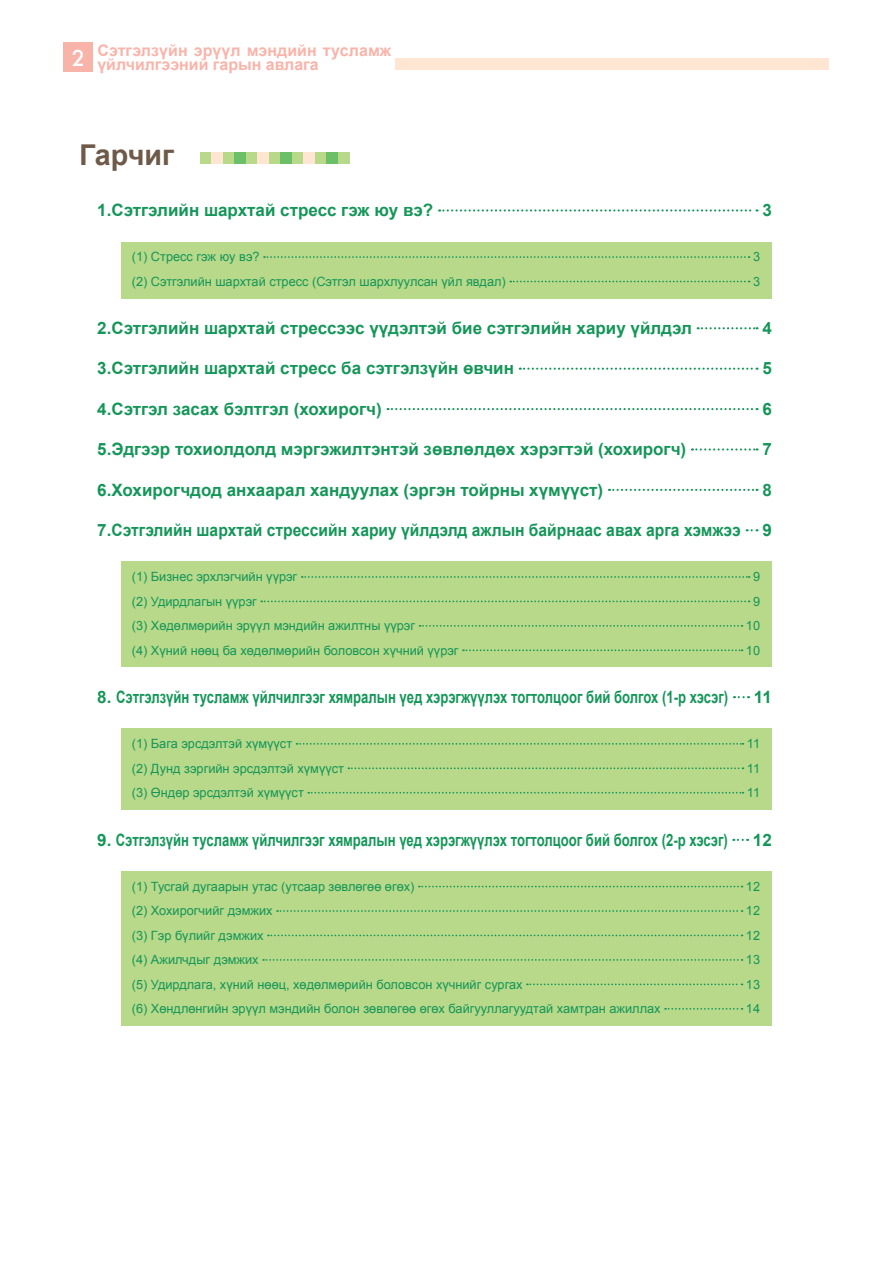
<style>
.page{position:relative;width:893px;height:1263px;background:#fff}
.page>*{position:absolute;margin:0;border:0;box-sizing:border-box;transform-origin:0 0}
.t1{font:700 28.65px "Arial";color:#6f5a4a}
.t2{font:700 16.95px "Arial";color:#159659}
.t3{font:700 15.9px/13.8px "Arial";color:#f9b4aa}
.t4{font:12.75px "Arial";color:#159659}
.s1{font-family:"Futura";font-weight:500;font-size:21.3px;color:#fff}
</style>
<div class="page">
<div style="left:64px;top:43px;width:29px;height:29px;background:#f9b4aa"></div>
<div style="left:395px;top:58px;width:434px;height:12px;background:#fee6d3"></div>
<div style="left:200px;top:152px;width:12px;height:12px;background:#b8d989"></div>
<div style="left:212px;top:152px;width:11px;height:12px;background:#fee6d3"></div>
<div style="left:223px;top:152px;width:11px;height:12px;background:#b8d989"></div>
<div style="left:234px;top:152px;width:12px;height:12px;background:#6bc067"></div>
<div style="left:246px;top:152px;width:11px;height:12px;background:#b8d989"></div>
<div style="left:257px;top:152px;width:12px;height:12px;background:#fee6d3"></div>
<div style="left:269px;top:152px;width:11px;height:12px;background:#b8d989"></div>
<div style="left:280px;top:152px;width:12px;height:12px;background:#6bc067"></div>
<div style="left:292px;top:152px;width:11px;height:12px;background:#b8d989"></div>
<div style="left:303px;top:152px;width:12px;height:12px;background:#fee6d3"></div>
<div style="left:315px;top:152px;width:11px;height:12px;background:#b8d989"></div>
<div style="left:326px;top:152px;width:12px;height:12px;background:#6bc067"></div>
<div style="left:338px;top:152px;width:11px;height:12px;background:#b8d989"></div>
<svg style="left:439px;top:209px;width:318px;height:3px"></svg>
<svg style="left:698px;top:327px;width:59px;height:2px"></svg>
<svg style="left:520px;top:368px;width:237px;height:2px"></svg>
<svg style="left:388px;top:408px;width:369px;height:2px"></svg>
<svg style="left:692px;top:448px;width:65px;height:2px"></svg>
<svg style="left:609px;top:489px;width:148px;height:2px"></svg>
<svg style="left:747px;top:529px;width:10px;height:2px"></svg>
<svg style="left:734px;top:696px;width:15px;height:2px"></svg>
<svg style="left:733px;top:839px;width:15px;height:2px"></svg>
<div style="left:122px;top:242px;width:650px;height:56px;background:#b8d989"></div>
<svg style="left:264px;top:256px;width:486px;height:2px"></svg>
<svg style="left:510px;top:281px;width:240px;height:1px"></svg>
<div style="left:122px;top:562px;width:650px;height:105px;background:#b8d989"></div>
<svg style="left:302px;top:576px;width:448px;height:2px"></svg>
<svg style="left:261px;top:600px;width:489px;height:2px"></svg>
<svg style="left:419px;top:625px;width:323px;height:2px"></svg>
<svg style="left:463px;top:649px;width:279px;height:2px"></svg>
<div style="left:122px;top:729px;width:650px;height:81px;background:#b8d989"></div>
<svg style="left:297px;top:743px;width:446px;height:2px"></svg>
<svg style="left:348px;top:767px;width:395px;height:2px"></svg>
<svg style="left:308px;top:792px;width:435px;height:1px"></svg>
<div style="left:122px;top:871px;width:650px;height:154px;background:#b8d989"></div>
<svg style="left:419px;top:886px;width:323px;height:1px"></svg>
<svg style="left:277px;top:910px;width:465px;height:2px"></svg>
<svg style="left:268px;top:935px;width:474px;height:1px"></svg>
<svg style="left:263px;top:959px;width:479px;height:2px"></svg>
<svg style="left:527px;top:983px;width:215px;height:2px"></svg>
<svg style="left:665px;top:1008px;width:77px;height:2px"></svg>
<p class="t3" style="left:97px;top:44px;width:295px;text-indent:-25px"><span class="s1">2</span> Сэтгэлзүйн эрүүл мэндийн тусламж үйлчилгээний гарын авлага</p>
<p class="t1" style="left:79px;top:136px;width:96px">Гарчиг</p>
<p class="t2" style="left:97px;top:199px;width:338px">1.Сэтгэлийн шархтай стресс гэж юу вэ?</p>
<p class="t2" style="left:762px;top:199px;width:11px">3</p>
<p class="t4" style="left:132px;top:248px;width:129px">(1) Стресс гэж юу вэ?</p>
<p class="t4" style="left:753px;top:248px;width:9px">3</p>
<p class="t4" style="left:132px;top:273px;width:375px">(2) Сэтгэлийн шархтай стресс (Сэтгэл шархлуулсан үйл явдал)</p>
<p class="t4" style="left:753px;top:273px;width:9px">3</p>
<p class="t2" style="left:97px;top:317px;width:596px">2.Сэтгэлийн шархтай стрессээс үүдэлтэй бие сэтгэлийн хариу үйлдэл</p>
<p class="t2" style="left:762px;top:317px;width:11px">4</p>
<p class="t2" style="left:97px;top:357px;width:418px">3.Сэтгэлийн шархтай стресс ба сэтгэлзүйн өвчин</p>
<p class="t2" style="left:762px;top:357px;width:11px">5</p>
<p class="t2" style="left:97px;top:398px;width:286px">4.Сэтгэл засах бэлтгэл (хохирогч)</p>
<p class="t2" style="left:762px;top:398px;width:11px">6</p>
<p class="t2" style="left:97px;top:438px;width:590px">5.Эдгээр тохиолдолд мэргэжилтэнтэй зөвлөлдөх хэрэгтэй (хохирогч)</p>
<p class="t2" style="left:762px;top:438px;width:11px">7</p>
<p class="t2" style="left:97px;top:478px;width:507px">6.Хохирогчдод анхаарал хандуулах (эргэн тойрны хүмүүст)</p>
<p class="t2" style="left:762px;top:478px;width:11px">8</p>
<p class="t2" style="left:97px;top:519px;width:645px">7.Сэтгэлийн шархтай стрессийн хариу үйлдэлд ажлын байрнаас авах арга хэмжээ</p>
<p class="t2" style="left:762px;top:519px;width:11px">9</p>
<p class="t4" style="left:132px;top:568px;width:167px">(1) Бизнес эрхлэгчийн үүрэг</p>
<p class="t4" style="left:753px;top:568px;width:9px">9</p>
<p class="t4" style="left:132px;top:593px;width:126px">(2) Удирдлагын үүрэг</p>
<p class="t4" style="left:753px;top:593px;width:9px">9</p>
<p class="t4" style="left:132px;top:617px;width:285px">(3) Хөдөлмөрийн эрүүл мэндийн ажилтны үүрэг</p>
<p class="t4" style="left:746px;top:617px;width:16px">10</p>
<p class="t4" style="left:132px;top:642px;width:328px">(4) Хүний нөөц ба хөдөлмөрийн боловсон хүчний үүрэг</p>
<p class="t4" style="left:746px;top:642px;width:16px">10</p>
<p class="t2" style="left:97px;top:686px;width:632px">8. Сэтгэлзүйн тусламж үйлчилгээг хямралын үед хэрэгжүүлэх тогтолцоог бий болгох (1-р хэсэг)</p>
<p class="t2" style="left:754px;top:686px;width:19px">11</p>
<p class="t4" style="left:132px;top:735px;width:162px">(1) Бага эрсдэлтэй хүмүүст</p>
<p class="t4" style="left:747px;top:735px;width:15px">11</p>
<p class="t4" style="left:132px;top:760px;width:214px">(2) Дунд зэргийн эрсдэлтэй хүмүүст</p>
<p class="t4" style="left:747px;top:760px;width:15px">11</p>
<p class="t4" style="left:132px;top:784px;width:174px">(3) Өндөр эрсдэлтэй хүмүүст</p>
<p class="t4" style="left:747px;top:784px;width:15px">11</p>
<p class="t2" style="left:97px;top:828px;width:632px">9. Сэтгэлзүйн тусламж үйлчилгээг хямралын үед хэрэгжүүлэх тогтолцоог бий болгох (2-р хэсэг)</p>
<p class="t2" style="left:753px;top:828px;width:20px">12</p>
<p class="t4" style="left:132px;top:878px;width:284px">(1) Тусгай дугаарын утас (утсаар зөвлөгөө өгөх)</p>
<p class="t4" style="left:746px;top:878px;width:16px">12</p>
<p class="t4" style="left:132px;top:902px;width:142px">(2) Хохирогчийг дэмжих</p>
<p class="t4" style="left:746px;top:902px;width:16px">12</p>
<p class="t4" style="left:132px;top:927px;width:133px">(3) Гэр бүлийг дэмжих</p>
<p class="t4" style="left:746px;top:927px;width:16px">12</p>
<p class="t4" style="left:132px;top:951px;width:128px">(4) Ажилчдыг дэмжих</p>
<p class="t4" style="left:746px;top:951px;width:16px">13</p>
<p class="t4" style="left:132px;top:976px;width:392px">(5) Удирдлага, хүний нөөц, хөдөлмөрийн боловсон хүчнийг сургах</p>
<p class="t4" style="left:746px;top:976px;width:16px">13</p>
<p class="t4" style="left:132px;top:1000px;width:530px">(6) Хөндлөнгийн эрүүл мэндийн болон зөвлөгөө өгөх байгууллагуудтай хамтран ажиллах</p>
<p class="t4" style="left:746px;top:1000px;width:16px">14</p>
</div>
